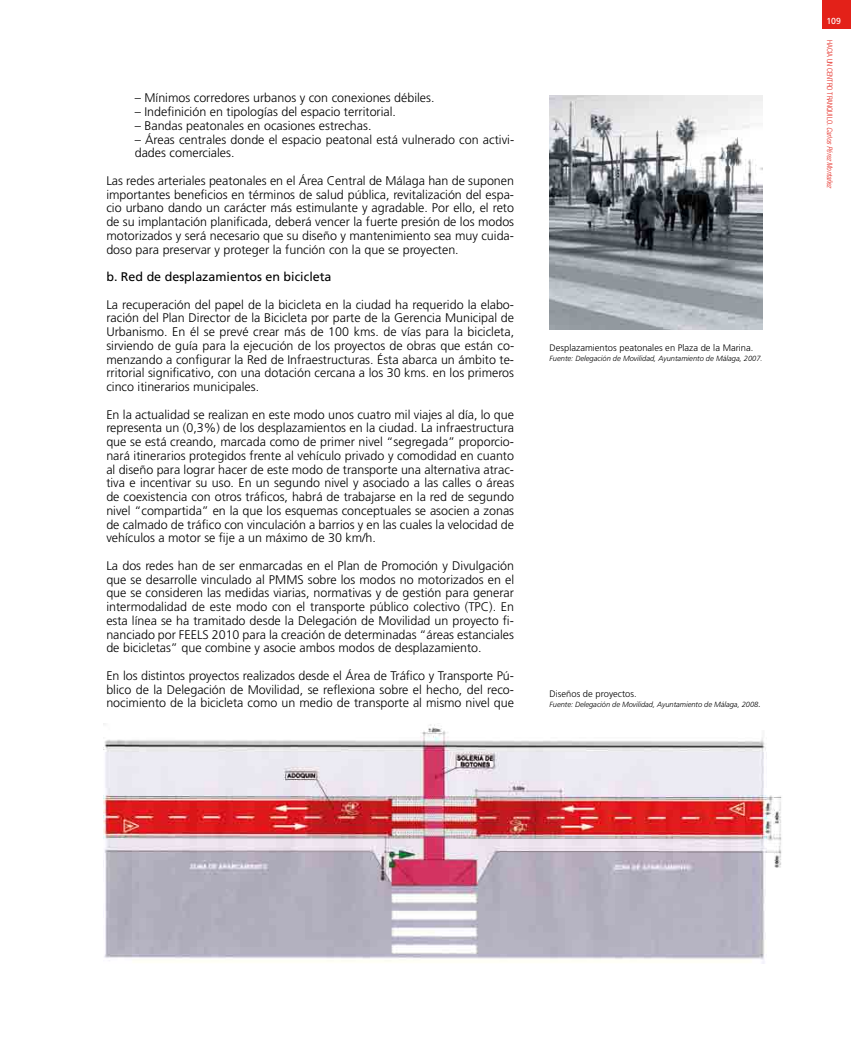
<style>
.page{position:relative;width:851px;height:1063px;background:#fff}
.page>*{position:absolute;margin:0;border:0;box-sizing:border-box;transform-origin:0 0}
.t1{font:300 12.5px/13.8px "Frutiger";color:#000;text-align:justify}
.t2{font:12.5px "Frutiger";color:#000}
.t3{font:300 9.38px "Frutiger";color:#000}
.t4{font:8.75px "Frutiger";color:#fff}
.t5{font:italic 300 7.5px "Frutiger";color:#000}
.t6{font:300 condensed 7.5px "Helvetica Neue";color:#e32119}
.s1{font-size:9.38px}
.s2{font-style:italic}
</style>
<div class="page">
<div style="left:822px;top:0;width:28px;height:28px;background:#e32119"></div>
<img style="left:104px;top:723px;width:678px;height:241px">
<img style="left:549px;top:96px;width:213px;height:233px">
<p class="t1" style="left:135px;top:91px;width:301px">– Mínimos corredores urbanos y con conexiones débiles.</p>
<p class="t1" style="left:135px;top:105px;width:263px">– Indefinición en tipologías del espacio territorial.</p>
<p class="t1" style="left:135px;top:119px;width:238px">– Bandas peatonales en ocasiones estrechas.</p>
<p class="t1" style="left:135px;top:132px;width:381px">– Áreas centrales donde el espacio peatonal está vulnerado con activi&shy;dades comerciales.</p>
<p class="t1" style="left:106px;top:174px;width:409px">Las redes arteriales peatonales en el Área Central de Málaga han de suponen importantes beneficios en términos de salud pública, revitalización del espa&shy;cio urbano dando un carácter más estimulante y agradable. Por ello, el reto de su implantación planificada, deberá vencer la fuerte presión de los modos motorizados y será necesario que su diseño y mantenimiento sea muy cuida&shy;doso para preservar y proteger la función con la que se proyecten.</p>
<p class="t2" style="left:106px;top:269px;width:227px">b. Red de desplazamientos en bicicleta</p>
<p class="t1" style="left:106px;top:297px;width:409px">La recuperación del papel de la bicicleta en la ciudad ha requerido la elabo&shy;ración del Plan Director de la Bicicleta por parte de la Gerencia Municipal de Urbanismo. En él se prevé crear más de 100 kms. de vías para la bicicleta, sirviendo de guía para la ejecución de los proyectos de obras que están co&shy;menzando a configurar la Red de Infraestructuras. Ésta abarca un ámbito te&shy;rritorial significativo, con una dotación cercana a los 30 kms. en los primeros cinco itinerarios municipales.</p>
<p class="t1" style="left:106px;top:407px;width:409px">En la actualidad se realizan en este modo unos cuatro mil viajes al día, lo que representa un (0,3%) de los desplazamientos en la ciudad. La infraestructura que se está creando, marcada como de primer nivel “segregada” proporcio&shy;nará itinerarios protegidos frente al vehículo privado y comodidad en cuanto al diseño para lograr hacer de este modo de transporte una alternativa atrac&shy;tiva e incentivar su uso. En un segundo nivel y asociado a las calles o áreas de coexistencia con otros tráficos, habrá de trabajarse en la red de segundo nivel “compartida” en la que los esquemas conceptuales se asocien a zonas de calmado de tráfico con vinculación a barrios y en las cuales la velocidad de vehículos a motor se fije a un máximo de 30 km/h.</p>
<p class="t1" style="left:106px;top:559px;width:409px">La dos redes han de ser enmarcadas en el Plan de Promoción y Divulgación que se desarrolle vinculado al PMMS sobre los modos no motorizados en el que se consideren las medidas viarias, normativas y de gestión para generar intermodalidad de este modo con el transporte público colectivo (TPC). En esta línea se ha tramitado desde la Delegación de Movilidad un proyecto fi&shy;nanciado por FEELS 2010 para la creación de determinadas “áreas estanciales de bicicletas” que combine y asocie ambos modos de desplazamiento.</p>
<p class="t1" style="left:106px;top:669px;width:409px">En los distintos proyectos realizados desde el Área de Tráfico y Transporte Pú&shy;blico de la Delegación de Movilidad, se reflexiona sobre el hecho, del reco&shy;nocimiento de la bicicleta como un medio de transporte al mismo nivel que</p>
<p class="t3" style="left:549px;top:342px;width:205px">Desplazamientos peatonales en Plaza de la Marina.</p>
<p class="t5" style="left:549px;top:354px;width:214px">Fuente: Delegación de Movilidad, Ayuntamiento de Málaga, 2007.</p>
<p class="t3" style="left:549px;top:689px;width:89px">Diseños de proyectos.</p>
<p class="t5" style="left:549px;top:700px;width:213px">Fuente: Delegación de Movilidad, Ayuntamiento de Málaga, 2008<span class="s1">.</span></p>
<p class="t4" style="left:826px;top:16px;width:16px">109</p>
<p class="t6" style="left:834px;top:40px;width:150px;rotate:90deg">HACIA UN CENTRO TRANQUILO. <span class="s2">Carlos Pérez Montañez</span></p>
</div>
